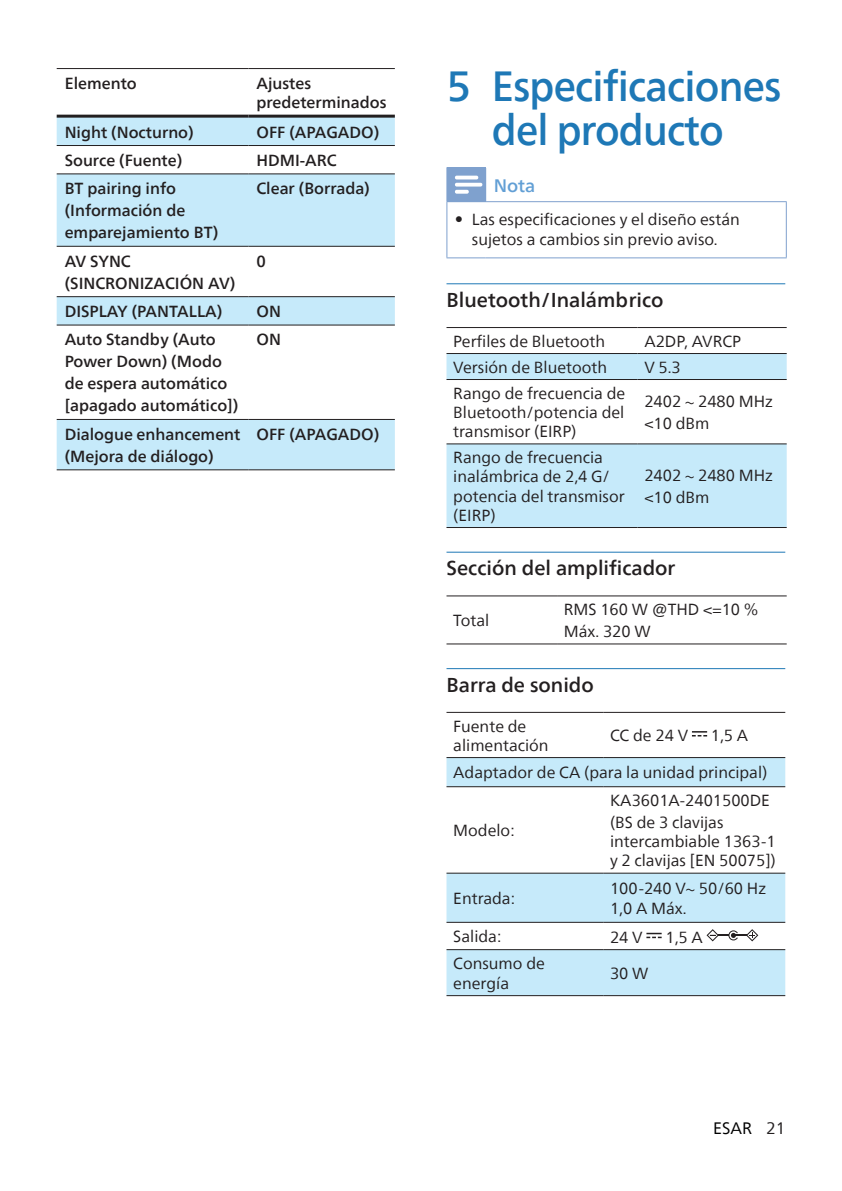
<style>
.page{position:relative;width:842px;height:1191px;background:#fff}
.page>*{position:absolute;margin:0;border:0;box-sizing:border-box;transform-origin:0 0}
.heading1{font:500 42px/44px "Neue Frutiger World";letter-spacing:-.02em;color:#1e78b6;text-align:center}
.heading3{font:500 20px "Neue Frutiger World";color:#231f20}
.notes-caption-paragr{font:500 18px "Neue Frutiger World";color:#629fd5}
.t1{font:16.4px "Neue Frutiger World";color:#000}
.Table_text_8{font:16px/19.2px "Neue Frutiger World";color:#231f20}
.faq-answer-paragraph{font:500 16px/22px "Neue Frutiger World";color:#231f20}
.Table_text-_Medium_8{font:500 16px/19.2px "Neue Frutiger World";color:#231f20}
.s1{font-size:17px}
.s2{color:#231f20}
</style>
<div class="page">
<svg style="left:57px;top:118px;width:338px;height:351px;fill:#c6eafa"></svg>
<hr style="left:57px;top:145px;width:191px;height:1px;background:#231f20">
<hr style="left:248px;top:145px;width:147px;height:1px;background:#231f20">
<hr style="left:57px;top:173px;width:191px;height:1px;background:#231f20">
<hr style="left:248px;top:173px;width:147px;height:1px;background:#231f20">
<hr style="left:57px;top:246px;width:191px;height:1px;background:#231f20">
<hr style="left:248px;top:246px;width:147px;height:1px;background:#231f20">
<hr style="left:57px;top:296px;width:191px;height:1px;background:#231f20">
<hr style="left:248px;top:296px;width:147px;height:1px;background:#231f20">
<hr style="left:57px;top:324px;width:191px;height:1px;background:#231f20">
<hr style="left:248px;top:324px;width:147px;height:1px;background:#231f20">
<hr style="left:57px;top:419px;width:191px;height:1px;background:#231f20">
<hr style="left:248px;top:419px;width:147px;height:1px;background:#231f20">
<hr style="left:57px;top:469px;width:191px;height:1px;background:#231f20">
<hr style="left:248px;top:469px;width:147px;height:1px;background:#231f20">
<hr style="left:57px;top:68px;width:191px;height:1px;background:#231f20">
<hr style="left:248px;top:68px;width:147px;height:1px;background:#231f20">
<hr style="left:57px;top:115px;width:191px;height:3px;background:#231f20">
<hr style="left:248px;top:115px;width:147px;height:3px;background:#231f20">
<hr style="left:446px;top:283px;width:339px;height:1px;background:#1e78b6">
<hr style="left:446px;top:551px;width:339px;height:1px;background:#1e78b6">
<hr style="left:446px;top:668px;width:339px;height:1px;background:#1e78b6">
<div style="left:447px;top:168px;width:39px;height:34px;background:#7fa1ce"></div>
<hr style="left:786px;top:202px;width:1px;height:55px;background:#7fa1ce">
<hr style="left:446px;top:202px;width:1px;height:55px;background:#7fa1ce">
<hr style="left:446px;top:257px;width:40px;height:1px;background:#7fa1ce">
<hr style="left:486px;top:257px;width:301px;height:1px;background:#7fa1ce">
<hr style="left:446px;top:168px;width:1px;height:33px;background:#7fa1ce">
<hr style="left:446px;top:167px;width:40px;height:1px;background:#7fa1ce">
<hr style="left:446px;top:201px;width:40px;height:1px;background:#7fa1ce">
<hr style="left:486px;top:201px;width:301px;height:1px;background:#7fa1ce">
<svg style="left:455px;top:176px;width:27px;height:18px"></svg>
<svg style="left:446px;top:354px;width:341px;height:173px;fill:#c6eafa"></svg>
<hr style="left:446px;top:327px;width:192px;height:1px;background:#231f20">
<hr style="left:638px;top:327px;width:149px;height:1px;background:#231f20">
<hr style="left:446px;top:353px;width:192px;height:1px;background:#231f20">
<hr style="left:638px;top:353px;width:149px;height:1px;background:#231f20">
<hr style="left:446px;top:379px;width:192px;height:1px;background:#231f20">
<hr style="left:638px;top:379px;width:149px;height:1px;background:#231f20">
<hr style="left:446px;top:443px;width:192px;height:1px;background:#231f20">
<hr style="left:638px;top:443px;width:149px;height:1px;background:#231f20">
<hr style="left:446px;top:527px;width:192px;height:1px;background:#231f20">
<hr style="left:638px;top:527px;width:149px;height:1px;background:#231f20">
<hr style="left:446px;top:595px;width:111px;height:1px;background:#231f20">
<hr style="left:557px;top:595px;width:230px;height:1px;background:#231f20">
<hr style="left:446px;top:643px;width:111px;height:1px;background:#231f20">
<hr style="left:557px;top:643px;width:230px;height:1px;background:#231f20">
<svg style="left:446px;top:758px;width:339px;height:237px;fill:#c6eafa"></svg>
<hr style="left:446px;top:712px;width:157px;height:1px;background:#231f20">
<hr style="left:603px;top:712px;width:182px;height:1px;background:#231f20">
<hr style="left:446px;top:757px;width:157px;height:1px;background:#231f20">
<hr style="left:603px;top:757px;width:182px;height:1px;background:#231f20">
<hr style="left:446px;top:786px;width:157px;height:1px;background:#231f20">
<hr style="left:603px;top:786px;width:182px;height:1px;background:#231f20">
<hr style="left:446px;top:872px;width:157px;height:1px;background:#231f20">
<hr style="left:603px;top:872px;width:182px;height:1px;background:#231f20">
<hr style="left:446px;top:921px;width:157px;height:1px;background:#231f20">
<hr style="left:603px;top:921px;width:182px;height:1px;background:#231f20">
<hr style="left:446px;top:949px;width:157px;height:1px;background:#231f20">
<hr style="left:603px;top:949px;width:182px;height:1px;background:#231f20">
<hr style="left:446px;top:995px;width:157px;height:1px;background:#231f20">
<hr style="left:603px;top:995px;width:182px;height:1px;background:#231f20">
<svg style="left:692px;top:731px;width:15px;height:5px"></svg>
<svg style="left:646px;top:932px;width:16px;height:6px"></svg>
<svg style="left:706px;top:929px;width:52px;height:12px"></svg>
<p class="Table_text-_Medium_8" style="left:65px;top:74px;width:74px">Elemento</p>
<p class="Table_text-_Medium_8" style="left:256px;top:74px;width:132px">Ajustes predeterminados</p>
<p class="faq-answer-paragraph" style="left:65px;top:121px;width:131px">Night (Nocturno)</p>
<p class="faq-answer-paragraph" style="left:256px;top:121px;width:124px">OFF (APAGADO)</p>
<p class="faq-answer-paragraph" style="left:65px;top:149px;width:119px">Source (Fuente)</p>
<p class="faq-answer-paragraph" style="left:256px;top:149px;width:82px">HDMI-ARC</p>
<p class="faq-answer-paragraph" style="left:65px;top:178px;width:155px">BT pairing info (Información de emparejamiento BT)</p>
<p class="faq-answer-paragraph" style="left:256px;top:178px;width:115px">Clear (Borrada)</p>
<p class="faq-answer-paragraph" style="left:65px;top:250px;width:172px">AV SYNC (SINCRONIZACIÓN AV)</p>
<p class="faq-answer-paragraph" style="left:256px;top:250px;width:11px">0</p>
<p class="faq-answer-paragraph" style="left:65px;top:300px;width:159px">DISPLAY (PANTALLA)</p>
<p class="faq-answer-paragraph" style="left:256px;top:300px;width:26px">ON</p>
<p class="faq-answer-paragraph" style="left:65px;top:329px;width:175px">Auto Standby (Auto<br>Power Down) (Modo de espera automático [apagado automático])</p>
<p class="faq-answer-paragraph" style="left:256px;top:329px;width:26px">ON</p>
<p class="faq-answer-paragraph" style="left:65px;top:423px;width:177px">Dialogue enhancement (Mejora de diálogo)</p>
<p class="faq-answer-paragraph" style="left:256px;top:423px;width:124px">OFF (APAGADO)</p>
<p class="heading1" style="left:446px;top:64px;width:336px">5 Especificaciones del producto</p>
<p class="notes-caption-paragr" style="left:494px;top:170px;width:43px">Nota</p>
<p class="Table_text_8" style="left:455px;top:210px;width:286px;text-align:center"><span class="s1">•</span> Las especificaciones y el diseño están sujetos a cambios sin previo aviso.</p>
<p class="heading3" style="left:446px;top:283px;width:219px">Bluetooth/Inalámbrico</p>
<p class="Table_text_8" style="left:453px;top:332px;width:153px">Perfiles de Bluetooth</p>
<p class="Table_text_8" style="left:644px;top:332px;width:98px">A2DP, AVRCP</p>
<p class="Table_text_8" style="left:453px;top:358px;width:155px">Versión de Bluetooth</p>
<p class="Table_text_8" style="left:644px;top:358px;width:38px">V 5.3</p>
<p class="Table_text_8" style="left:453px;top:384px;width:174px;text-align:justify">Rango de frecuencia de Bluetooth/potencia del transmisor (EIRP)</p>
<p class="Table_text_8" style="left:644px;top:392px;width:130px">2402 ~ 2480 MHz</p>
<p class="Table_text_8" style="left:644px;top:414px;width:67px">&lt;10 dBm</p>
<p class="Table_text_8" style="left:453px;top:448px;width:173px">Rango de frecuencia inalámbrica de 2,4 G/ potencia del transmisor (EIRP)</p>
<p class="Table_text_8" style="left:644px;top:466px;width:130px">2402 ~ 2480 MHz</p>
<p class="Table_text_8" style="left:644px;top:488px;width:67px">&lt;10 dBm</p>
<p class="heading3" style="left:446px;top:551px;width:230px">Sección del amplificador</p>
<p class="Table_text_8" style="left:453px;top:611px;width:38px">Total</p>
<p class="Table_text_8" style="left:564px;top:600px;width:196px">RMS 160 W @THD &lt;=10 %</p>
<p class="Table_text_8" style="left:564px;top:622px;width:88px">Máx. 320 W</p>
<p class="heading3" style="left:446px;top:668px;width:149px">Barra de sonido</p>
<p class="Table_text_8" style="left:453px;top:716px;width:97px">Fuente de alimentación</p>
<p class="Table_text_8" style="left:610px;top:726px;width:80px">CC de 24 V</p>
<p class="Table_text_8" style="left:711px;top:726px;width:39px">1,5 A</p>
<p class="Table_text_8" style="left:453px;top:763px;width:316px">Adaptador de CA (para la unidad principal)</p>
<p class="Table_text_8" style="left:453px;top:821px;width:63px">Modelo:</p>
<p class="Table_text_8" style="left:610px;top:791px;width:161px">KA3601A-2401500DE</p>
<p class="Table_text_8" style="left:610px;top:813px;width:167px">(BS de 3 clavijas intercambiable 1363-1 y 2 clavijas [EN 50075])</p>
<p class="Table_text_8" style="left:453px;top:889px;width:63px">Entrada:</p>
<p class="Table_text_8" style="left:610px;top:879px;width:158px">100-240 V~ 50/60 Hz<br>1,0 A Máx.</p>
<p class="Table_text_8" style="left:453px;top:927px;width:50px">Salida:</p>
<p class="Table_text_8" style="left:610px;top:928px;width:34px">24 V</p>
<p class="Table_text_8" style="left:665px;top:928px;width:39px">1,5 A</p>
<p class="Table_text_8" style="left:453px;top:953px;width:93px;line-height:20px">Consumo de energía</p>
<p class="Table_text_8" style="left:610px;top:964px;width:40px">30 W</p>
<p class="t1" style="left:713px;top:1115px;width:74px">ESAR <span class="s2">21</span></p>
</div>
